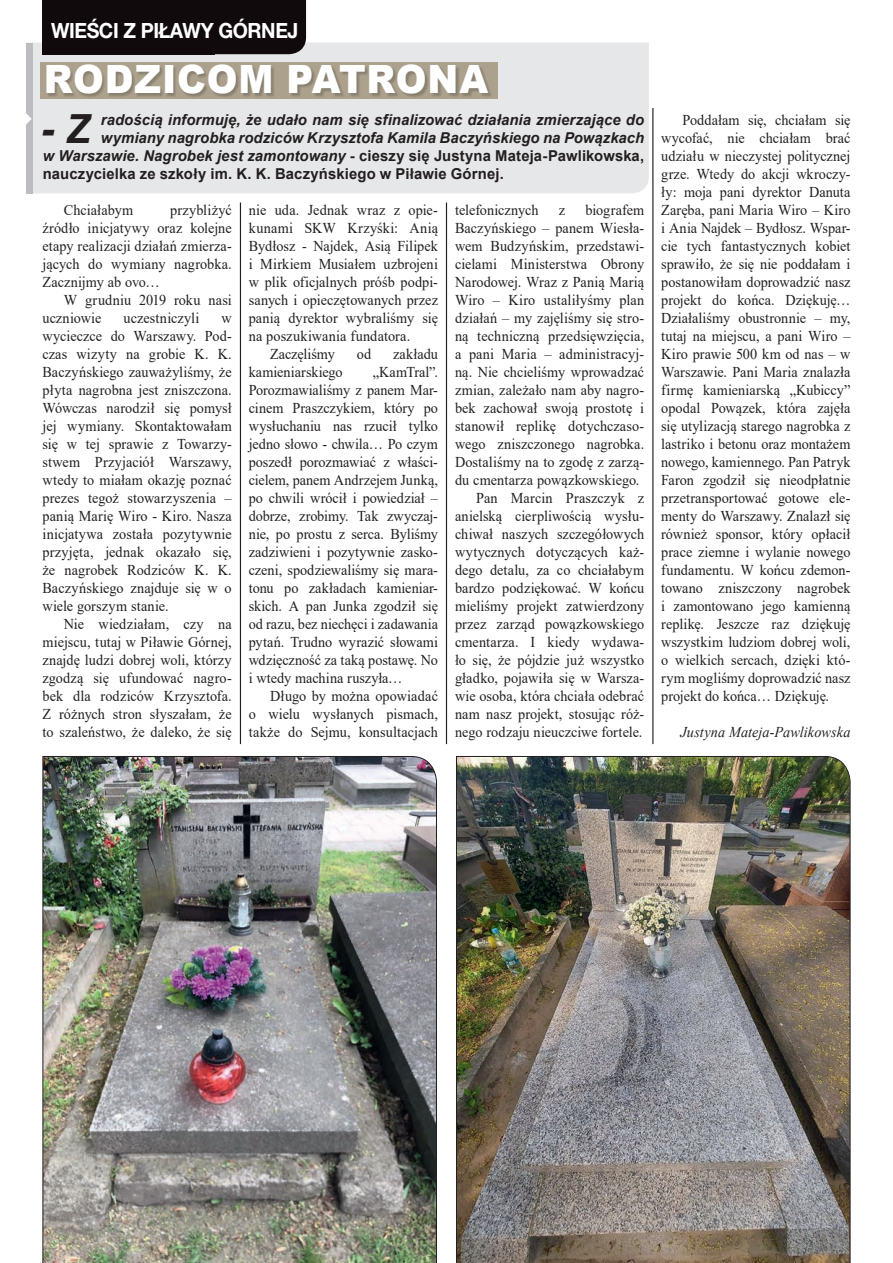
<style>
.page{position:relative;width:893px;height:1263px;background:#fff}
.page>*{position:absolute;margin:0;border:0;box-sizing:border-box;transform-origin:0 0}
.t1{font:italic 700 40.2px "Arial";color:#231f20}
.t2{font:900 39px "Arial";letter-spacing:.02em;color:#fff;scale:.95 1}
.t3{font:700 21px "Helvetica Neue LT Pro";letter-spacing:-.02em;color:#fff;scale:.93 1}
.t4{font:15px/18px "Times New Roman";letter-spacing:.005em;color:#231f20;text-align:justify;scale:.95 1}
.t5{font:italic 700 15px "Arial";letter-spacing:.005em;color:#231f20}
.t6{font:700 15px "Arial";letter-spacing:.01em;color:#231f20}
.t7{font:italic 15px "Times New Roman";letter-spacing:.005em;color:#231f20;scale:.95 1}
.s1{font-style:italic}
</style>
<div class="page">
<div style="left:33px;top:43px;width:616px;height:150px;background:#e6e7e9"></div>
<div style="left:26px;top:43px;width:7px;height:150px;background:#bcbdc0"></div>
<svg style="left:26px;top:113px;width:6px;height:12px"></svg>
<hr style="left:240px;top:203px;width:1px;height:541px;background:#231f20">
<hr style="left:446px;top:203px;width:1px;height:541px;background:#231f20">
<hr style="left:653px;top:108px;width:1px;height:636px;background:#231f20">
<div style="left:40px;top:62px;width:458px;height:36px;background:#aca18c"></div>
<div style="left:47px;top:65px;width:445px;height:33px;background:#231f20;opacity:.25"></div>
<div style="left:43px;top:0;width:263px;height:54px;background:#110a0c"></div>
<img style="left:456px;top:756px;width:395px;height:507px">
<img style="left:42px;top:756px;width:395px;height:507px">
<h3 class="t3" style="left:51px;top:18px;width:268px">WIEŚCI Z PIŁAWY GÓRNEJ</h3>
<h2 class="t2" style="left:44px;top:51px;width:469px">RODZICOM PATRONA</h2>
<h1 class="t1" style="left:41px;top:102px;width:50px">- Z</h1>
<p class="t5" style="left:101px;top:110px;width:545px">radością informuję, że udało nam się sfinalizować działania zmierzające do</p>
<p class="t5" style="left:101px;top:128px;width:545px">wymiany nagrobka rodziców Krzysztofa Kamila Baczyńskiego na Powązkach</p>
<p class="t6" style="left:43px;top:145px;width:603px"><span class="s1">w Warszawie. Nagrobek jest zamontowany</span> - cieszy się Justyna Mateja-Pawlikowska,</p>
<p class="t6" style="left:43px;top:163px;width:463px">nauczycielka ze szkoły im. K. K. Baczyńskiego w Piławie Górnej.</p>
<p class="t4" style="left:43px;top:201px;width:201px;text-indent:128px">przybliżyć źródło inicjatywy oraz kolejne etapy realizacji działań zmierza&shy;jących do wymiany nagrobka.<br>Zacznijmy ab ovo…</p>
<p class="t4" style="left:43px;top:291px;width:201px;text-indent:21px">W grudniu 2019 roku nasi uczniowie</p>
<p class="t4" style="left:64px;top:201px;width:75px">Chciałabym</p>
<p class="t4" style="left:124px;top:309px;width:81px">uczestniczyli</p>
<p class="t4" style="left:43px;top:309px;width:201px;text-indent:179px">w wycieczce do Warszawy. Pod&shy;czas wizyty na grobie K. K.<br>Baczyńskiego zauważyliśmy, że płyta nagrobna jest zniszczona.<br>Wówczas narodził się pomysł jej wymiany. Skontaktowałam się w tej sprawie z Towarzy&shy;stwem Przyjaciół Warszawy, wtedy to miałam okazję poznać prezes tegoż stowarzyszenia – panią Marię Wiro - Kiro. Nasza inicjatywa została pozytywnie przyjęta, jednak okazało się, że nagrobek Rodziców K. K.<br>Baczyńskiego znajduje się w o wiele gorszym stanie.</p>
<p class="t4" style="left:43px;top:615px;width:201px;text-indent:21px">Nie wiedziałam, czy na miejscu, tutaj w Piławie Górnej, znajdę ludzi dobrej woli, którzy zgodzą się ufundować nagro&shy;bek dla rodziców Krzysztofa.<br>Z różnych stron słyszałam, że to szaleństwo, że daleko, że się</p>
<p class="t4" style="left:249px;top:201px;width:201px">nie uda. Jednak wraz z opie-</p>
<p class="t4" style="left:249px;top:219px;width:201px">kunami SKW Krzyśki: Anią</p>
<p class="t4" style="left:249px;top:237px;width:201px">Bydłosz - Najdek, Asią Filipek</p>
<p class="t4" style="left:249px;top:255px;width:201px">i Mirkiem Musiałem uzbrojeni</p>
<p class="t4" style="left:249px;top:273px;width:201px">w plik oficjalnych próśb podpi-</p>
<p class="t4" style="left:249px;top:291px;width:201px">sanych i opieczętowanych przez</p>
<p class="t4" style="left:249px;top:309px;width:201px">panią dyrektor wybraliśmy się</p>
<p class="t4" style="left:249px;top:327px;width:172px">na poszukiwania fundatora.</p>
<p class="t4" style="left:270px;top:345px;width:70px">Zaczęliśmy</p>
<p class="t4" style="left:357px;top:345px;width:16px">od</p>
<p class="t4" style="left:393px;top:345px;width:49px">zakładu</p>
<p class="t4" style="left:249px;top:363px;width:100px">kamieniarskiego</p>
<p class="t4" style="left:249px;top:363px;width:201px;text-indent:124px">„KamTral”.<br>Porozmawialiśmy z panem Mar&shy;cinem Praszczykiem, który po wysłuchaniu nas rzucił tylko jedno słowo - chwila… Po czym poszedł porozmawiać z właści&shy;cielem, panem Andrzejem Junką, po chwili wrócił i powiedział – dobrze, zrobimy. Tak zwyczaj&shy;nie, po prostu z serca. Byliśmy zadziwieni i pozytywnie zasko&shy;czeni, spodziewaliśmy się mara&shy;tonu po zakładach kamieniar&shy;skich. A pan Junka zgodził się od razu, bez niechęci i zadawania pytań. Trudno wyrazić słowami wdzięczność za taką postawę. No i wtedy machina ruszyła…</p>
<p class="t4" style="left:249px;top:687px;width:201px;text-indent:21px">Długo by można opowiadać o wielu wysłanych pismach, także do Sejmu, konsultacjach</p>
<p class="t4" style="left:455px;top:201px;width:89px">telefonicznych</p>
<p class="t4" style="left:559px;top:201px;width:8px">z</p>
<p class="t4" style="left:585px;top:201px;width:63px">biografem</p>
<p class="t4" style="left:455px;top:219px;width:201px">Baczyńskiego – panem Wiesła-</p>
<p class="t4" style="left:455px;top:237px;width:201px">wem Budzyńskim, przedstawi-</p>
<p class="t4" style="left:455px;top:255px;width:201px">cielami Ministerstwa Obrony</p>
<p class="t4" style="left:455px;top:273px;width:201px">Narodowej. Wraz z Panią Marią</p>
<p class="t4" style="left:455px;top:291px;width:201px">Wiro – Kiro ustaliłyśmy plan</p>
<p class="t4" style="left:455px;top:309px;width:201px">działań – my zajęliśmy się stro-</p>
<p class="t4" style="left:455px;top:327px;width:201px">ną techniczną przedsięwzięcia,</p>
<p class="t4" style="left:455px;top:345px;width:201px">a pani Maria – administracyj-</p>
<p class="t4" style="left:455px;top:363px;width:201px">ną. Nie chcieliśmy wprowadzać</p>
<p class="t4" style="left:455px;top:381px;width:201px">zmian, zależało nam aby nagro-</p>
<p class="t4" style="left:455px;top:399px;width:201px">bek zachował swoją prostotę i</p>
<p class="t4" style="left:455px;top:417px;width:201px">stanowił replikę dotychczaso-</p>
<p class="t4" style="left:455px;top:435px;width:201px">wego zniszczonego nagrobka.</p>
<p class="t4" style="left:455px;top:453px;width:201px">Dostaliśmy na to zgodę z zarzą-</p>
<p class="t4" style="left:455px;top:471px;width:196px">du cmentarza powązkowskiego.</p>
<p class="t4" style="left:476px;top:489px;width:178px">Pan Marcin Praszczyk z</p>
<p class="t4" style="left:455px;top:507px;width:201px">anielską cierpliwością wysłu-</p>
<p class="t4" style="left:455px;top:525px;width:201px">chiwał naszych szczegółowych</p>
<p class="t4" style="left:455px;top:543px;width:201px">wytycznych dotyczących każ-</p>
<p class="t4" style="left:455px;top:561px;width:201px">dego detalu, za co chciałabym</p>
<p class="t4" style="left:455px;top:579px;width:201px">bardzo podziękować. W końcu</p>
<p class="t4" style="left:455px;top:597px;width:201px">mieliśmy projekt zatwierdzony</p>
<p class="t4" style="left:455px;top:615px;width:201px">przez zarząd powązkowskiego</p>
<p class="t4" style="left:455px;top:633px;width:201px">cmentarza. I kiedy wydawa-</p>
<p class="t4" style="left:455px;top:651px;width:201px">ło się, że pójdzie już wszystko</p>
<p class="t4" style="left:455px;top:669px;width:201px">gładko, pojawiła się w Warsza-</p>
<p class="t4" style="left:455px;top:687px;width:201px">wie osoba, która chciała odebrać</p>
<p class="t4" style="left:455px;top:705px;width:201px">nam nasz projekt, stosując róż-</p>
<p class="t4" style="left:455px;top:723px;width:199px">nego rodzaju nieuczciwe fortele.</p>
<p class="t4" style="left:661px;top:111px;width:201px;text-indent:21px">Poddałam się, chciałam się wycofać, nie chciałam brać udziału w nieczystej politycznej grze. Wtedy do akcji wkroczy&shy;ły: moja pani dyrektor Danuta Zaręba, pani Maria Wiro – Kiro i Ania Najdek – Bydłosz. Wspar&shy;cie tych fantastycznych kobiet sprawiło, że się nie poddałam i postanowiłam doprowadzić nasz projekt do końca. Dziękuję… Działaliśmy obustronnie – my, tutaj na miejscu, a pani Wiro – Kiro prawie 500 km od nas – w Warszawie. Pani Maria znalazła firmę kamieniarską „Kubiccy” opodal Powązek, która zajęła się utylizacją starego nagrobka z lastriko i betonu oraz montażem nowego, kamiennego. Pan Patryk Faron zgodził się nieodpłatnie przetransportować gotowe ele&shy;menty do Warszawy. Znalazł się również sponsor, który opłacił prace ziemne i wylanie nowego fundamentu. W końcu zdemon&shy;towano zniszczony nagrobek i zamontowano jego kamienną replikę. Jeszcze raz dziękuję wszystkim ludziom dobrej woli, o wielkich sercach, dzięki któ&shy;rym mogliśmy doprowadzić nasz projekt do końca… Dziękuję.</p>
<p class="t7" style="left:681px;top:722px;width:180px">Justyna Mateja-Pawlikowska</p>
</div>
